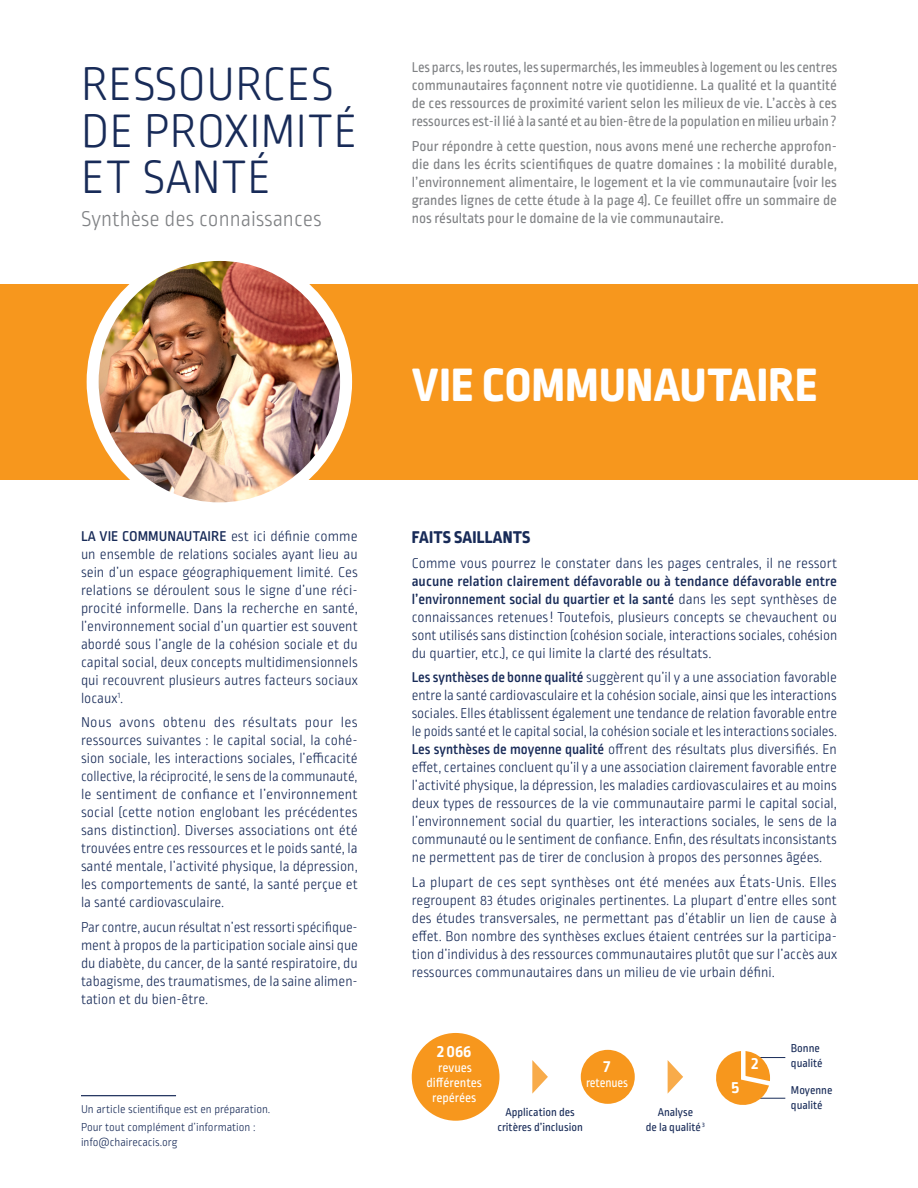
<style>
.page{position:relative;width:918px;height:1188px;background:#fff}
.page>*{position:absolute;margin:0;border:0;box-sizing:border-box;transform-origin:0 0}
.t1{font:300 49.5px/46.5px "Ropa Soft Pro";letter-spacing:.01em;color:#182b58}
.t2{font:800 49.5px "Ropa Soft Pro";letter-spacing:.01em;color:#fff}
.t3{font:300 22.5px "Ropa Soft Pro";color:#808285}
.t4{font:800 18px "Ropa Soft Pro";letter-spacing:.01em;color:#182b58}
.t5{font:700 18px "Ropa Soft Pro";color:#fff}
.t6{font:300 15px/18px "Ropa Soft Pro";color:#182b58;text-align:justify}
.t7{font:15px/18px "Ropa Soft Pro";letter-spacing:-.005em;color:#808285;text-align:justify}
.t8{font:13.5px/15px "Ropa Soft Pro";color:#fff;text-align:center}
.t9{font:13.5px "Ropa Soft Pro";color:#fff;scale:.95 1}
.t10{font:300 12px/18.8px "Ropa Soft Pro";color:#182b58}
.t11{font:12px/15px "Ropa Soft Pro";color:#182b58}
.s1{font-weight:500}
</style>
<div class="page">
<div style="left:0;top:284px;width:918px;height:196px;background:#f7971d"></div>
<img style="left:93px;top:255px;width:253px;height:253px;border-radius:125px">
<div style="left:87px;top:249px;width:265px;height:265px;border:12px solid #fff;border-radius:50%"></div>
<div style="left:412px;top:1033px;width:88px;height:88px;background:#f7971d;border-radius:50%"></div>
<div style="left:581px;top:1050px;width:54px;height:54px;background:#f7971d;border-radius:50%"></div>
<svg style="left:716px;top:1051px;width:69px;height:54px"></svg>
<svg style="left:532px;top:1060px;width:16px;height:34px"></svg>
<svg style="left:668px;top:1060px;width:15px;height:33px"></svg>
<hr style="left:81px;top:1095px;width:95px;height:1px;background:#182b58">
<h1 class="t1" style="left:81px;top:64px;width:278px">RESSOURCES<br>DE PROXIMITÉ<br>ET SANTÉ</h1>
<h2 class="t3" style="left:81px;top:207px;width:242px">Synthèse des connaissances</h2>
<p class="t7" style="left:412px;top:59px;width:427px">Les parcs, les routes, les supermarchés, les immeubles à logement ou les centres communautaires façonnent notre vie quotidienne. La qualité et la quantité de ces ressources de proximité varient selon les milieux de vie. L’accès à ces ressources est-il lié à la santé et au bien-être de la population en milieu urbain ?</p>
<p class="t7" style="left:412px;top:138px;width:427px">Pour répondre à cette question, nous avons mené une recherche approfon&shy;die dans les écrits scientifiques de quatre domaines : la mobilité durable, l’environnement alimentaire, le logement et la vie communautaire (voir les grandes lignes de cette étude à la page 4). Ce feuillet offre un sommaire de nos résultats pour le domaine de la vie communautaire.</p>
<p class="t6" style="left:81px;top:528px;width:278px"><span class="s1">LA VIE COMMUNAUTAIRE</span> est ici définie comme un ensemble de relations sociales ayant lieu au sein d’un espace géographiquement limité. Ces relations se déroulent sous le signe d’une réci&shy;procité informelle. Dans la recherche en santé, l’environnement social d’un quartier est souvent abordé sous l’angle de la cohésion sociale et du capital social, deux concepts multidimensionnels qui recouvrent plusieurs autres facteurs sociaux locaux<sup>1</sup>.</p>
<p class="t6" style="left:81px;top:714px;width:278px">Nous avons obtenu des résultats pour les ressources suivantes : le capital social, la cohé&shy;sion sociale, les interactions sociales, l’efficacité collective, la réciprocité, le sens de la communauté, le sentiment de confiance et l’environnement social (cette notion englobant les précédentes sans distinction). Diverses associations ont été trouvées entre ces ressources et le poids santé, la santé mentale, l’activité physique, la dépression, les comportements de santé, la santé perçue et la santé cardiovasculaire.</p>
<p class="t6" style="left:81px;top:919px;width:278px">Par contre, aucun résultat n’est ressorti spécifique&shy;ment à propos de la participation sociale ainsi que du diabète, du cancer, de la santé respiratoire, du tabagisme, des traumatismes, de la saine alimen&shy;tation et du bien-être.</p>
<p class="t10" style="left:81px;top:1100px;width:191px">Un article scientifique est en préparation.<br>Pour tout complément d’information :</p>
<p class="t10" style="left:81px;top:1133px;width:98px">info@chairecacis.org</p>
<h1 class="t2" style="left:412px;top:356px;width:407px">VIE COMMUNAUTAIRE</h1>
<p class="t4" style="left:412px;top:527px;width:120px">FAITS SAILLANTS</p>
<p class="t6" style="left:412px;top:555px;width:427px">Comme vous pourrez le constater dans les pages centrales, il ne ressort</p>
<p class="t6" style="left:412px;top:573px;width:427px"><span class="s1">aucune relation clairement défavorable ou à tendance défavorable entre l’environnement social du quartier et la santé</span> dans les sept synthèses de connaissances retenues! Toutefois, plusieurs concepts se chevauchent ou sont utilisés sans distinction (cohésion sociale, interactions sociales, cohésion du quartier, etc.), ce qui limite la clarté des résultats.</p>
<p class="t6" style="left:412px;top:670px;width:427px"><span class="s1">Les synthèses de bonne qualité</span> suggèrent qu’il y a une association favorable entre la santé cardiovasculaire et la cohésion sociale, ainsi que les interactions sociales. Elles établissent également une tendance de relation favorable entre le poids santé et le capital social, la cohésion sociale et les interactions sociales.<br><span class="s1">Les synthèses de moyenne qualité</span> offrent des résultats plus diversifiés. En effet, certaines concluent qu’il y a une association clairement favorable entre l’activité physique, la dépression, les maladies cardiovasculaires et au moins deux types de ressources de la vie communautaire parmi le capital social, l’environnement social du quartier, les interactions sociales, le sens de la communauté ou le sentiment de confiance. Enfin, des résultats inconsistants ne permettent pas de tirer de conclusion à propos des personnes âgées.</p>
<p class="t6" style="left:412px;top:874px;width:427px">La plupart de ces sept synthèses ont été menées aux États-Unis. Elles regroupent 83 études originales pertinentes. La plupart d’entre elles sont des études transversales, ne permettant pas d’établir un lien de cause à effet. Bon nombre des synthèses exclues étaient centrées sur la participa&shy;tion d’individus à des ressources communautaires plutôt que sur l’accès aux ressources communautaires dans un milieu de vie urbain défini.</p>
<p class="t5" style="left:437px;top:1041px;width:36px">2 066</p>
<p class="t8" style="left:427px;top:1061px;width:57px">revues différentes repérées</p>
<p class="t5" style="left:604px;top:1056px;width:8px">7</p>
<p class="t9" style="left:586px;top:1075px;width:46px">retenues</p>
<p class="t11" style="left:497px;top:1105px;width:87px;text-align:center">Application des critères d’inclusion</p>
<p class="t11" style="left:646px;top:1105px;width:61px;text-align:center">Analyse<br>de la qualité <sup>3</sup></p>
<p class="t5" style="left:731px;top:1077px;width:9px">5</p>
<p class="t5" style="left:752px;top:1053px;width:9px">2</p>
<p class="t11" style="left:791px;top:1041px;width:33px">Bonne qualité</p>
<p class="t11" style="left:791px;top:1083px;width:43px">Moyenne qualité</p>
</div>
